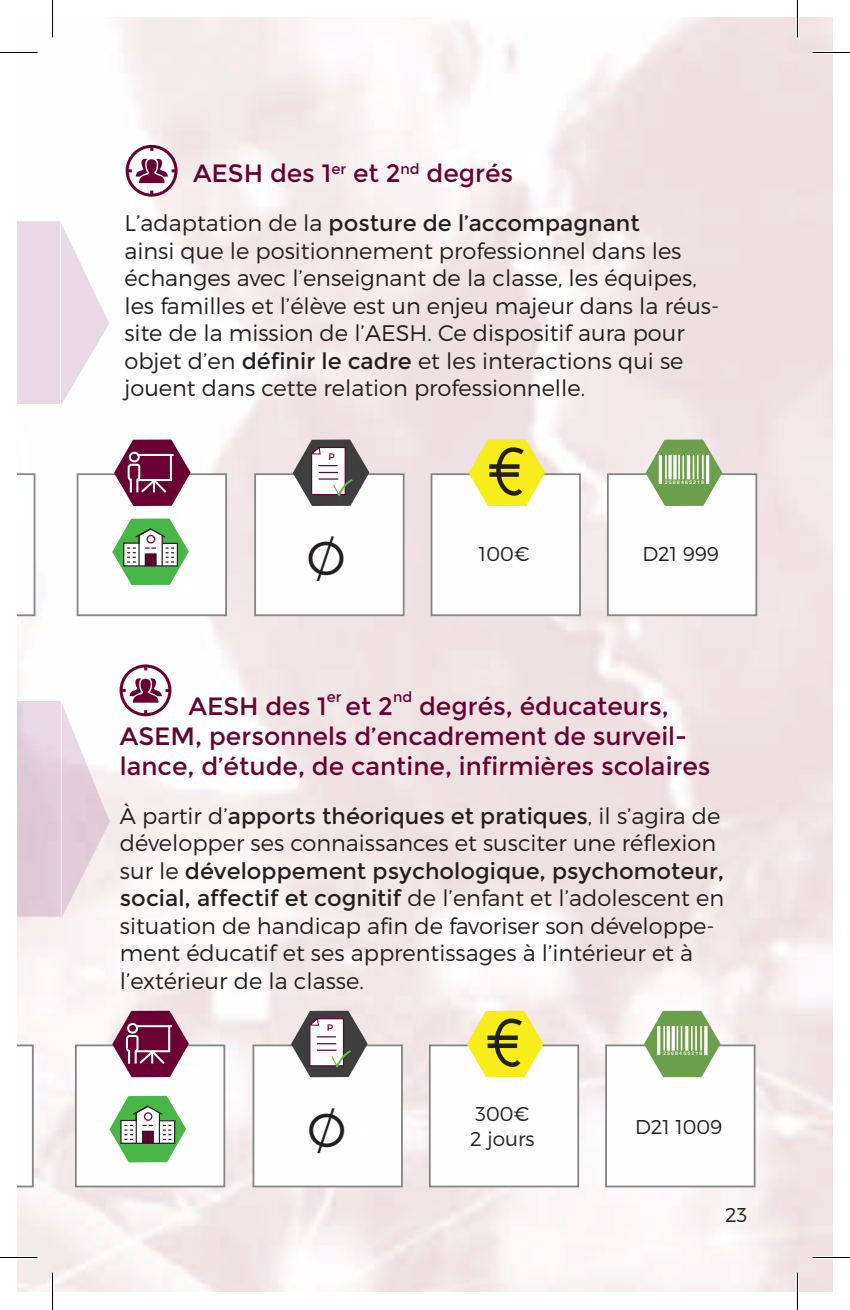
<style>
.page{position:relative;width:850px;height:1310px;background:#fff}
.page>*{position:absolute;margin:0;border:0;box-sizing:border-box;transform-origin:0 0}
.t1{font:300 47.5px "Montserrat";color:#231f20}
.t2{font:25px/30px "Montserrat";color:#690132}
.t3{font:300 22.5px/27.5px "Montserrat";color:#231f20}
.t4{font:300 20px/25px "Montserrat";color:#231f20}
.t5{font:14.5px "Montserrat";color:#690132}
.t6{font:9.5px "Montserrat";color:#690132}
.t7{font:5px "Arial Rounded MT Bold";letter-spacing:.23em;color:#fff}
.s1{font-weight:400}
</style>
<div class="page">
<img style="left:17px;top:17px;width:815px;height:1274px">
<div style="left:77px;top:473px;width:150px;height:143px;background:#fff;border:2px solid #808285"></div>
<svg style="left:17px;top:473px;width:18px;height:143px"></svg>
<div style="left:254px;top:473px;width:150px;height:143px;background:#fff;border:2px solid #808285"></div>
<div style="left:430px;top:473px;width:150px;height:143px;background:#fff;border:2px solid #808285"></div>
<div style="left:606px;top:473px;width:150px;height:143px;background:#fff;border:2px solid #808285"></div>
<svg style="left:292px;top:439px;width:77px;height:67px"></svg>
<svg style="left:645px;top:439px;width:77px;height:67px"></svg>
<hr style="left:701px;top:455px;width:2px;height:24px;background:#fff">
<hr style="left:692px;top:455px;width:2px;height:24px;background:#fff">
<svg style="left:468px;top:439px;width:77px;height:67px"></svg>
<div style="left:489px;top:464px;width:30px;height:5px;background:#231f20"></div>
<div style="left:489px;top:472px;width:29px;height:5px;background:#231f20"></div>
<svg style="left:114px;top:439px;width:76px;height:67px"></svg>
<svg style="left:17px;top:221px;width:92px;height:184px"></svg>
<svg style="left:127px;top:146px;width:49px;height:49px"></svg>
<div style="left:126px;top:145px;width:51px;height:52px;border:3px solid #690132;border-radius:50%"></div>
<svg style="left:150px;top:146px;width:3px;height:5px"></svg>
<svg style="left:150px;top:190px;width:3px;height:5px"></svg>
<svg style="left:127px;top:159px;width:49px;height:24px"></svg>
<svg style="left:112px;top:518px;width:77px;height:67px"></svg>
<svg style="left:17px;top:701px;width:93px;height:217px"></svg>
<div style="left:75px;top:1044px;width:150px;height:143px;background:#fff;border:2px solid #808285"></div>
<svg style="left:17px;top:1044px;width:17px;height:143px"></svg>
<div style="left:252px;top:1044px;width:150px;height:143px;background:#fff;border:2px solid #808285"></div>
<div style="left:428px;top:1044px;width:151px;height:143px;background:#fff;border:2px solid #808285"></div>
<div style="left:605px;top:1044px;width:150px;height:143px;background:#fff;border:2px solid #808285"></div>
<svg style="left:291px;top:1011px;width:76px;height:66px"></svg>
<svg style="left:643px;top:1011px;width:77px;height:66px"></svg>
<hr style="left:690px;top:1026px;width:2px;height:24px;background:#fff">
<svg style="left:466px;top:1011px;width:77px;height:66px;background:#e9e155"></svg>
<div style="left:487px;top:1035px;width:30px;height:5px;background:#231f20"></div>
<div style="left:487px;top:1043px;width:30px;height:5px;background:#231f20"></div>
<svg style="left:112px;top:1011px;width:77px;height:66px"></svg>
<svg style="left:121px;top:666px;width:49px;height:49px"></svg>
<div style="left:119px;top:664px;width:52px;height:52px;border:3px solid #690132;border-radius:50%"></div>
<svg style="left:144px;top:666px;width:3px;height:4px"></svg>
<svg style="left:144px;top:710px;width:3px;height:5px"></svg>
<svg style="left:121px;top:678px;width:49px;height:25px"></svg>
<svg style="left:109px;top:1096px;width:77px;height:66px"></svg>
<hr style="left:0;top:51px;width:37px;height:3px;background:#fff">
<hr style="left:812px;top:51px;width:37px;height:3px;background:#fff">
<hr style="left:0;top:1256px;width:37px;height:3px;background:#fff">
<hr style="left:812px;top:1256px;width:37px;height:3px;background:#fff">
<hr style="left:51px;top:0;width:3px;height:37px;background:#fff">
<hr style="left:51px;top:1272px;width:3px;height:38px;background:#fff">
<hr style="left:795px;top:0;width:3px;height:37px;background:#fff">
<hr style="left:795px;top:1272px;width:3px;height:38px;background:#fff">
<hr style="left:0;top:52px;width:37px;height:1px;background:#000">
<hr style="left:812px;top:52px;width:37px;height:1px;background:#000">
<hr style="left:0;top:1257px;width:37px;height:1px;background:#000">
<hr style="left:812px;top:1257px;width:37px;height:1px;background:#000">
<hr style="left:52px;top:0;width:1px;height:37px;background:#000">
<hr style="left:52px;top:1272px;width:1px;height:38px;background:#000">
<hr style="left:796px;top:0;width:1px;height:37px;background:#000">
<hr style="left:796px;top:1272px;width:1px;height:38px;background:#000">
<p class="t2" style="left:193px;top:159px;width:321px">AESH des 1<sup>er</sup> et 2<sup>nd</sup> degrés</p>
<p class="t3" style="left:124px;top:209px;width:596px">L’adaptation de la <span class="s1">posture de l’accompagnant<br></span>ainsi que le positionnement professionnel dans les échanges avec l’enseignant de la classe, les équipes, les familles et l’élève est un enjeu majeur dans la réus&shy;site de la mission de l’AESH. Ce dispositif aura pour objet d’en <span class="s1">définir le cadre</span> et les interactions qui se jouent dans cette relation professionnelle.</p>
<p class="t6" style="left:328px;top:451px;width:8px">P</p>
<p class="t7" style="left:664px;top:479px;width:41px">2568465219</p>
<h1 class="t1" style="left:306px;top:529px;width:40px">Ø</h1>
<p class="t4" style="left:478px;top:541px;width:52px">100€</p>
<p class="t4" style="left:642px;top:541px;width:78px">D21 999</p>
<p class="t5" style="left:393px;top:688px;width:21px">nd</p>
<p class="t2" style="left:188px;top:691px;width:140px">AESH des 1</p>
<p class="t5" style="left:326px;top:688px;width:16px">er</p>
<p class="t2" style="left:345px;top:691px;width:49px">et 2</p>
<p class="t2" style="left:120px;top:691px;width:592px;text-indent:299px">degrés, éducateurs,<br>ASEM, personnels d’encadrement de surveil&shy;lance, d’étude, de cantine, infirmières scolaires</p>
<p class="t3" style="left:120px;top:801px;width:605px">À partir d’<span class="s1">apports théoriques et pratiques</span>, il s’agira de développer ses connaissances et susciter une réflexion sur le <span class="s1">développement psychologique, psychomoteur, social, affectif et cognitif</span> de l’enfant et l’adolescent en situation de handicap afin de favoriser son développe&shy;ment éducatif et ses apprentissages à l’intérieur et à l’extérieur de la classe.</p>
<p class="t6" style="left:326px;top:1022px;width:8px">P</p>
<h1 class="t1" style="left:307px;top:1101px;width:40px">Ø</h1>
<p class="t4" style="left:470px;top:1101px;width:66px">300€<br>2 jours</p>
<p class="t7" style="left:662px;top:1050px;width:41px">2568465219</p>
<p class="t4" style="left:634px;top:1114px;width:89px">D21 1009</p>
<p class="t4" style="left:724px;top:1202px;width:24px">23</p>
</div>
